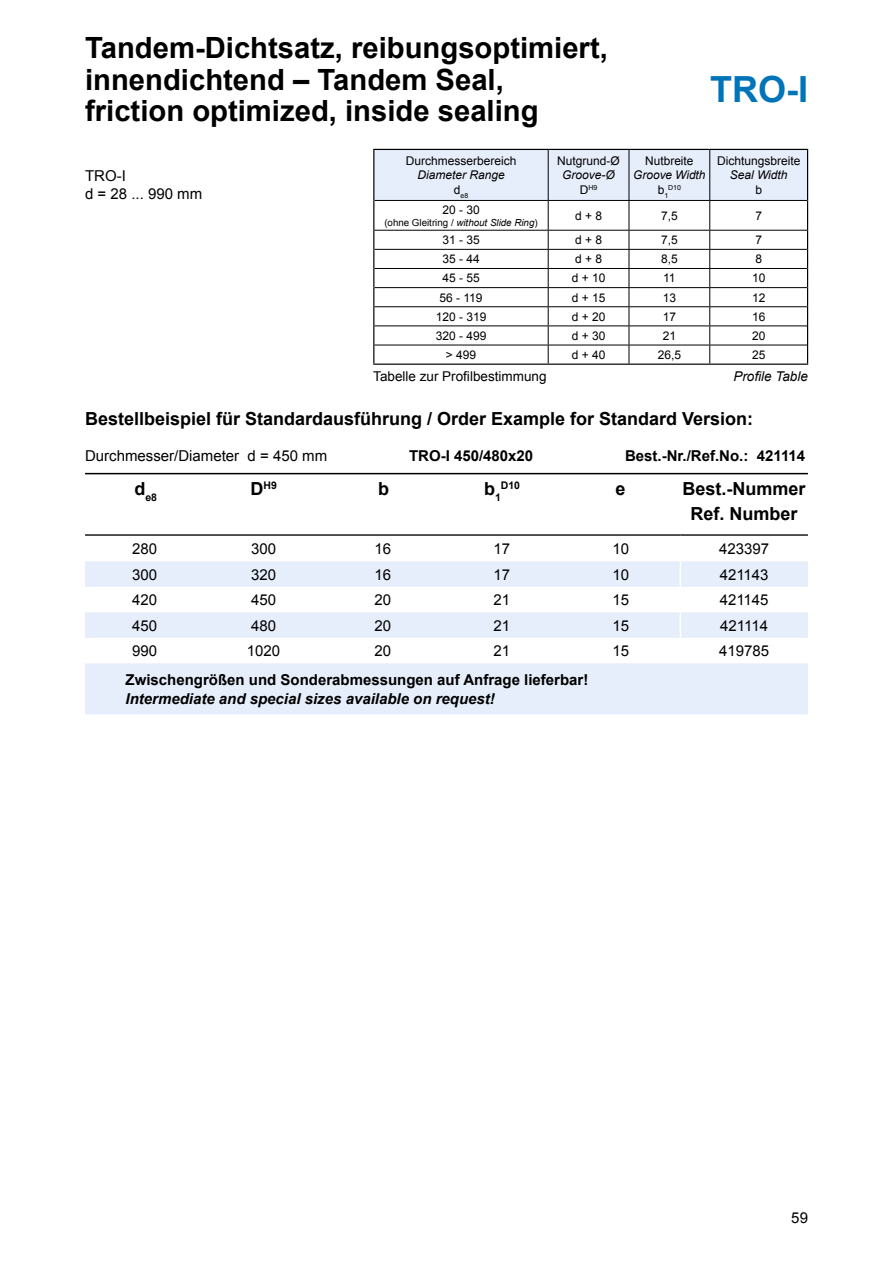
<style>
.page{position:relative;width:893px;height:1263px;background:#fff}
.page>*{position:absolute;margin:0;border:0;box-sizing:border-box;transform-origin:0 0}
.t1{font:700 36px "Arial";color:#0074b8}
.t2{font:700 33px/33px "Arial";color:#000}
.t3{font:700 29.25px/31.5px "Arial";color:#000}
.Fließtext{font:700 18px "Arial";color:#000}
.Tabellenüberschrift{font:700 18px "Arial";color:#000}
.Fließtext-2{font:15px "Arial";color:#000}
.Fließtext-3{font:700 15px "Arial";color:#000}
.t4{font:italic 700 15px "Arial";color:#000}
.Bildlegende{font:13.5px "Arial";color:#000}
.Bildlegende-2{font:italic 13.5px "Arial";color:#000}
.t5{font:12px "Arial";color:#000}
.t6{font:italic 12px "Arial";color:#000}
.Tabellenüberschrift-2{font:700 10.5px "Arial";color:#000}
.t7{font:9.75px "Arial";color:#000}
.t8{font:7.05px "Arial";color:#000}
.s1{font-size:12px}
.s2{font-style:italic}
.s3{font-size:18px}
</style>
<div class="page">
<hr style="left:85px;top:534px;width:723px;height:2px;background:#000">
<hr style="left:85px;top:473px;width:723px;height:1px;background:#000">
<svg style="left:85px;top:561px;width:723px;height:153px;fill:#e6edfb"></svg>
<svg style="left:680px;top:561px;width:1px;height:102px"></svg>
<svg style="left:373px;top:149px;width:435px;height:215px"></svg>
<hr style="left:373px;top:364px;width:175px;height:1px;background:#000">
<hr style="left:548px;top:364px;width:81px;height:1px;background:#000">
<hr style="left:629px;top:364px;width:81px;height:1px;background:#000">
<hr style="left:710px;top:364px;width:98px;height:1px;background:#000">
<h3 class="t3" style="left:85px;top:33px;width:524px">Tandem-Dichtsatz, reibungsoptimiert, innendichtend – Tandem Seal, friction optimized, inside sealing</h3>
<h2 class="t2" style="left:85px;top:50px;width:527px">Tandem-Dichtsatz, innendichtend<br>Tandem Seal, inside sealing</h2>
<p class="Fließtext-2" style="left:85px;top:166px;width:42px">TRO-I</p>
<p class="Fließtext-2" style="left:85px;top:184px;width:119px">d = 28 ... 990 mm</p>
<p class="t5" style="left:406px;top:153px;width:112px">Durchmesserbereich</p>
<p class="t6" style="left:417px;top:167px;width:89px">Diameter Range</p>
<p class="t8" style="left:454px;top:191px;width:16px"><sup>d</sup>e8</p>
<p class="t5" style="left:557px;top:153px;width:64px">Nutgrund-Ø</p>
<p class="t6" style="left:562px;top:167px;width:54px">Groove-Ø</p>
<p class="t8" style="left:580px;top:183px;width:19px"><span class="s1">D</span>H9</p>
<h1 class="t1" style="left:710px;top:66px;width:99px">TRO-I</h1>
<h1 class="t1" style="left:750px;top:66px;width:49px">TD</h1>
<p class="t5" style="left:645px;top:153px;width:50px">Nutbreite</p>
<p class="t6" style="left:633px;top:167px;width:74px">Groove Width</p>
<p class="t5" style="left:658px;top:182px;width:12px">b<sub>1</sub></p>
<p class="t8" style="left:668px;top:183px;width:14px">D10</p>
<p class="t5" style="left:717px;top:153px;width:85px">Dichtungsbreite</p>
<p class="t6" style="left:730px;top:167px;width:59px">Seal Width</p>
<p class="t5" style="left:755px;top:182px;width:8px">b</p>
<p class="t5" style="left:442px;top:202px;width:39px">20 - 30</p>
<p class="t7" style="left:384px;top:216px;width:155px">(ohne Gleitring / <span class="s2">without Slide Ring</span>)</p>
<p class="t5" style="left:575px;top:208px;width:29px">d + 8</p>
<p class="t5" style="left:661px;top:208px;width:18px">7,5</p>
<p class="t5" style="left:755px;top:208px;width:8px">7</p>
<p class="t5" style="left:442px;top:232px;width:39px">31 - 35</p>
<p class="t5" style="left:575px;top:232px;width:29px">d + 8</p>
<p class="t5" style="left:661px;top:232px;width:18px">7,5</p>
<p class="t5" style="left:755px;top:232px;width:8px">7</p>
<p class="t5" style="left:442px;top:251px;width:39px">35 - 44</p>
<p class="t5" style="left:575px;top:251px;width:29px">d + 8</p>
<p class="t5" style="left:661px;top:251px;width:18px">8,5</p>
<p class="t5" style="left:755px;top:251px;width:8px">8</p>
<p class="t5" style="left:442px;top:270px;width:39px">45 - 55</p>
<p class="t5" style="left:572px;top:270px;width:35px">d + 10</p>
<p class="t5" style="left:663px;top:270px;width:14px">11</p>
<p class="t5" style="left:752px;top:270px;width:15px">10</p>
<p class="t5" style="left:439px;top:289px;width:45px">56 - 119</p>
<p class="t5" style="left:572px;top:289px;width:35px">d + 15</p>
<p class="t5" style="left:663px;top:289px;width:15px">13</p>
<p class="t5" style="left:752px;top:289px;width:15px">12</p>
<p class="t5" style="left:436px;top:309px;width:52px">120 - 319</p>
<p class="t5" style="left:572px;top:309px;width:35px">d + 20</p>
<p class="t5" style="left:663px;top:309px;width:15px">17</p>
<p class="t5" style="left:752px;top:309px;width:15px">16</p>
<p class="t5" style="left:436px;top:328px;width:52px">320 - 499</p>
<p class="t5" style="left:572px;top:328px;width:35px">d + 30</p>
<p class="t5" style="left:663px;top:328px;width:15px">21</p>
<p class="t5" style="left:752px;top:328px;width:15px">20</p>
<p class="t5" style="left:446px;top:347px;width:32px">&gt; 499</p>
<p class="t5" style="left:572px;top:347px;width:35px">d + 40</p>
<p class="t5" style="left:658px;top:347px;width:25px">26,5</p>
<p class="t5" style="left:752px;top:347px;width:15px">25</p>
<p class="Bildlegende" style="left:373px;top:367px;width:175px">Tabelle zur Profilbestimmung</p>
<p class="Bildlegende-2" style="left:733px;top:367px;width:76px">Profile Table</p>
<p class="Fließtext" style="left:85px;top:407px;width:670px">Bestellbeispiel für Standardausführung / Order Example for Standard Version:</p>
<p class="Fließtext-2" style="left:85px;top:446px;width:244px">Durchmesser/Diameter d = 450 mm</p>
<p class="Fließtext-3" style="left:409px;top:446px;width:126px">TRO-I 450/480x20</p>
<p class="Fließtext-3" style="left:625px;top:446px;width:182px">Best.-Nr./Ref.No.: 421114</p>
<p class="Tabellenüberschrift-2" style="left:134px;top:490px;width:24px"><sup>d</sup>e8</p>
<p class="Tabellenüberschrift-2" style="left:251px;top:478px;width:28px"><span class="s3">D</span>H9</p>
<p class="Tabellenüberschrift" style="left:378px;top:476px;width:12px">b</p>
<p class="Tabellenüberschrift" style="left:484px;top:476px;width:18px">b<sub>1</sub></p>
<p class="Tabellenüberschrift-2" style="left:501px;top:478px;width:21px">D10</p>
<p class="Tabellenüberschrift" style="left:616px;top:476px;width:12px">e</p>
<p class="Tabellenüberschrift" style="left:683px;top:476px;width:125px">Best.-Nummer</p>
<p class="Tabellenüberschrift" style="left:691px;top:502px;width:109px">Ref. Number</p>
<p class="Fließtext-2" style="left:132px;top:539px;width:27px">280</p>
<p class="Fließtext-2" style="left:251px;top:539px;width:27px">300</p>
<p class="Fließtext-2" style="left:374px;top:539px;width:18px">16</p>
<p class="Fließtext-2" style="left:493px;top:539px;width:18px">17</p>
<p class="Fließtext-2" style="left:612px;top:539px;width:18px">10</p>
<p class="Fließtext-2" style="left:719px;top:539px;width:52px">423397</p>
<p class="Fließtext-2" style="left:132px;top:564px;width:27px">300</p>
<p class="Fließtext-2" style="left:251px;top:564px;width:27px">320</p>
<p class="Fließtext-2" style="left:374px;top:564px;width:18px">16</p>
<p class="Fließtext-2" style="left:493px;top:564px;width:18px">17</p>
<p class="Fließtext-2" style="left:612px;top:564px;width:18px">10</p>
<p class="Fließtext-2" style="left:720px;top:564px;width:50px">421143</p>
<p class="Fließtext-2" style="left:132px;top:590px;width:27px">420</p>
<p class="Fließtext-2" style="left:251px;top:590px;width:27px">450</p>
<p class="Fließtext-2" style="left:374px;top:590px;width:18px">20</p>
<p class="Fließtext-2" style="left:493px;top:590px;width:18px">21</p>
<p class="Fließtext-2" style="left:612px;top:590px;width:18px">15</p>
<p class="Fließtext-2" style="left:720px;top:590px;width:50px">421145</p>
<p class="Fließtext-2" style="left:132px;top:615px;width:27px">450</p>
<p class="Fließtext-2" style="left:251px;top:615px;width:27px">480</p>
<p class="Fließtext-2" style="left:374px;top:615px;width:18px">20</p>
<p class="Fließtext-2" style="left:493px;top:615px;width:18px">21</p>
<p class="Fließtext-2" style="left:612px;top:615px;width:18px">15</p>
<p class="Fließtext-2" style="left:720px;top:615px;width:49px">421114</p>
<p class="Fließtext-2" style="left:132px;top:641px;width:27px">990</p>
<p class="Fließtext-2" style="left:247px;top:641px;width:35px">1020</p>
<p class="Fließtext-2" style="left:374px;top:641px;width:18px">20</p>
<p class="Fließtext-2" style="left:493px;top:641px;width:18px">21</p>
<p class="Fließtext-2" style="left:612px;top:641px;width:18px">15</p>
<p class="Fließtext-2" style="left:719px;top:641px;width:52px">419785</p>
<p class="Fließtext-3" style="left:126px;top:669px;width:464px">Zwischengrößen und Sonderabmessungen auf Anfrage lieferbar!</p>
<p class="t4" style="left:126px;top:689px;width:371px">Intermediate and special sizes available on request!</p>
<p class="Fließtext-2" style="left:791px;top:1208px;width:18px">59</p>
</div>
